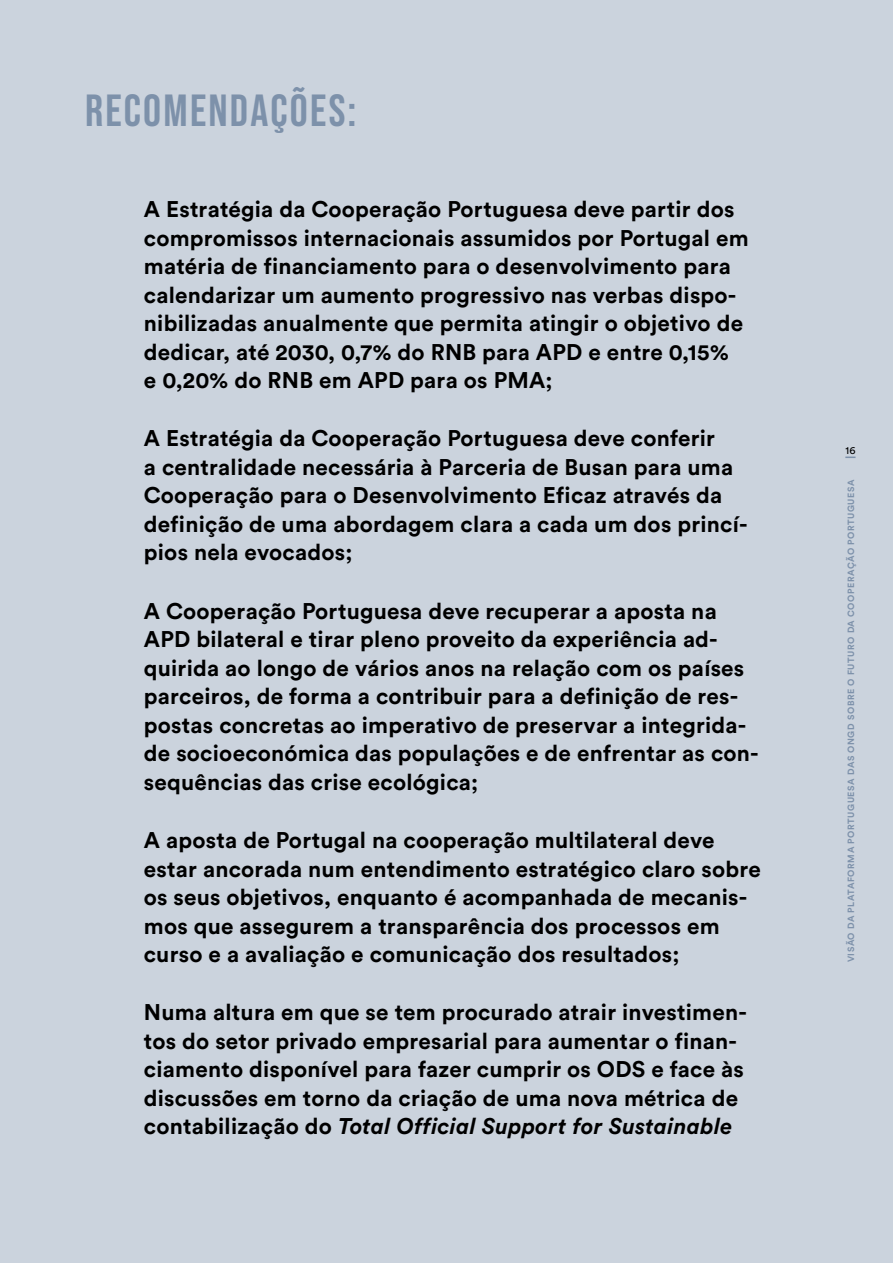
<style>
.page{position:relative;width:893px;height:1263px;background:#cbd3dd}
.page>*{position:absolute;margin:0;border:0;box-sizing:border-box;transform-origin:0 0}
.t1{font:700 45px "Bebas Neue Pro";letter-spacing:.05em;color:#7d91aa}
.t2{font:700 22.5px/28.5px "Circular Std";letter-spacing:.01em;color:#000}
.t3{font:10.5px "Circular Std";color:#000}
.t4{font:700 9px "Circular Std";letter-spacing:.06em;color:#7d91aa}
.s1{font-style:italic}
</style>
<div class="page">
<h1 class="t1" style="left:85px;top:85px;width:273px">RECOMENDAÇÕES:</h1>
<p class="t2" style="left:144px;top:194px;width:606px">A Estratégia da Cooperação Portuguesa deve partir dos compromissos internacionais assumidos por Portugal em matéria de financiamento para o desenvolvimento para calendarizar um aumento progressivo nas verbas dispo&shy;nibilizadas anualmente que permita atingir o objetivo de dedicar, até 2030, 0,7% do RNB para APD e entre 0,15%<br>e 0,20% do RNB em APD para os PMA;</p>
<p class="t2" style="left:144px;top:424px;width:605px">A Estratégia da Cooperação Portuguesa deve conferir<br>a centralidade necessária à Parceria de Busan para uma Cooperação para o Desenvolvimento Eficaz através da definição de uma abordagem clara a cada um dos princí&shy;pios nela evocados;</p>
<p class="t2" style="left:144px;top:596px;width:616px">A Cooperação Portuguesa deve recuperar a aposta na APD bilateral e tirar pleno proveito da experiência ad&shy;quirida ao longo de vários anos na relação com os países parceiros, de forma a contribuir para a definição de res&shy;postas concretas ao imperativo de preservar a integrida&shy;de socioeconómica das populações e de enfrentar as con&shy;sequências das crise ecológica;</p>
<p class="t2" style="left:144px;top:825px;width:618px">A aposta de Portugal na cooperação multilateral deve estar ancorada num entendimento estratégico claro sobre os seus objetivos, enquanto é acompanhada de mecanis&shy;mos que assegurem a transparência dos processos em curso e a avaliação e comunicação dos resultados;</p>
<p class="t2" style="left:144px;top:998px;width:605px">Numa altura em que se tem procurado atrair investimen&shy;tos do setor privado empresarial para aumentar o finan&shy;ciamento disponível para fazer cumprir os ODS e face às discussões em torno da criação de uma nova métrica de contabilização do <span class="s1">Total Official Support for Sustainable</span></p>
<p class="t3" style="left:845px;top:444px;width:12px">16</p>
<p class="t4" style="left:845px;top:962px;width:484px;rotate:-90deg">VISÃO DA PLATAFORMA PORTUGUESA DAS ONGD SOBRE O FUTURO DA COOPERAÇÃO PORTUGUESA</p>
</div>
